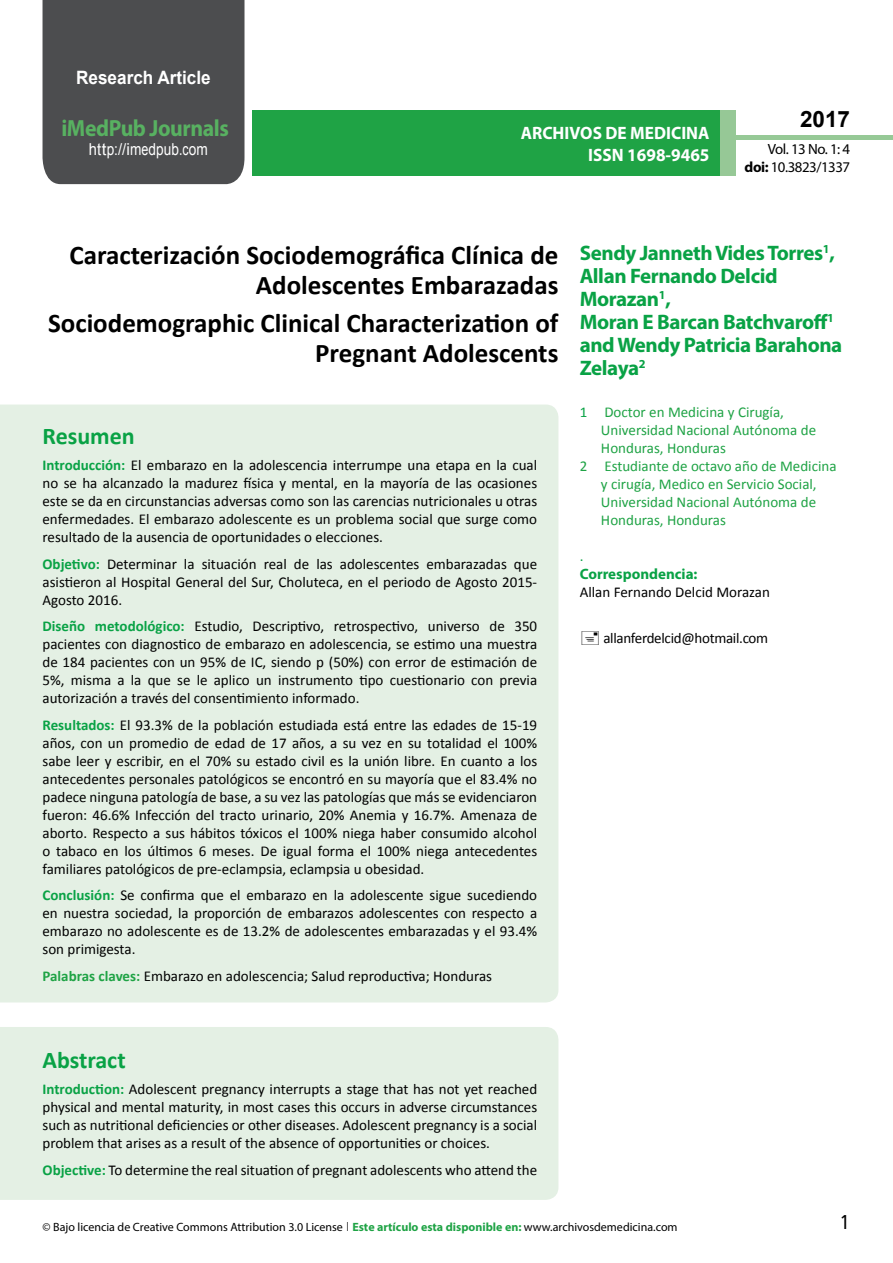
<style>
.page{position:relative;width:893px;height:1263px;background:#fff}
.page>*{position:absolute;margin:0;border:0;box-sizing:border-box;transform-origin:0 0}
.t1{font:700 27px/29.7px "Calibri";color:#000;text-align:right}
.t2{font:25.5px "Tunga";color:#000}
.t3{font:700 24px "Calibri";color:#09a245}
.t4{font:700 23.4px "Myriad Pro";letter-spacing:-.02em;color:#58b161;scale:.93 1}
.t5{font:700 22.5px "Arial";color:#000}
.t6{font:700 21px/23.1px "Myriad Pro";letter-spacing:-.02em;color:#09a245}
.t7{font:700 18.45px "Arial";color:#fff;scale:.93 1}
.t8{font:700 18px/21.6px "Myriad Pro";color:#fff;text-align:right;scale:.96 1}
.t9{font:16.5px "Arial";letter-spacing:.005em;color:#fff;scale:.89 1}
.t10{font:15px/18px "Calibri";color:#000;text-align:justify}
.t11{font:15px "Calibri";color:#1fa345}
.t12{font:15px "Calibri";letter-spacing:-.02em;color:#000}
.t13{font:700 15px "Myriad Pro";color:#09a245}
.t14{font:15px "Calibri";color:#09a245}
.t15{font:14.85px/17.9px "Myriad Pro";letter-spacing:-.03em;color:#000;text-align:right}
.t16{font:12px "Myriad Pro";color:#000}
.s1{font-family:"Calibri"}
.s2{font-weight:700}
.s3{font-weight:700;color:#09a245}
.s4{font-weight:700;color:#1fa345}
.s5{color:#09a245}
.s6{font-family:"Tunga"}
.s7{font-weight:700;color:#1da34a}
</style>
<div class="page">
<div style="left:252px;top:110px;width:469px;height:66px;background:#1fa345"></div>
<div style="left:720px;top:110px;width:16px;height:66px;background:#96c896"></div>
<div style="left:43px;top:0;width:201px;height:184px;background:#4c4d4f"></div>
<div style="left:736px;top:135px;width:157px;height:5px;background:#96c996"></div>
<div style="left:0;top:404px;width:558px;height:598px;background:#e4f0e4"></div>
<div style="left:0;top:1027px;width:558px;height:173px;background:#e4f0e4"></div>
<p class="t7" style="left:76px;top:65px;width:146px">Research Article</p>
<h3 class="t4" style="left:61px;top:113px;width:181px">iMedPub Journals</h3>
<p class="t9" style="left:89px;top:139px;width:135px">http://imedpub<span class="s1">.</span>com</p>
<p class="t8" style="left:521px;top:122px;width:198px">ARCHIVOS DE MEDICINA<br>ISSN 1698-9465</p>
<h3 class="t5" style="left:800px;top:104px;width:52px">2017</h3>
<p class="t15" style="left:745px;top:140px;width:107px">Vol. 13 No. 1: 4 <span class="s2">doi:</span> 10.3823/1337</p>
<h1 class="t1" style="left:69px;top:241px;width:491px">Caracterización Sociodemográfica Clínica de<br>Adolescentes Embarazadas</h1>
<h1 class="t1" style="left:48px;top:308px;width:512px">Sociodemographic Clinical Characterization of<br>Pregnant Adolescents</h1>
<h3 class="t3" style="left:43px;top:420px;width:94px">Resumen</h3>
<p class="t10" style="left:43px;top:456px;width:496px"><span class="s3">Introducción:</span> El embarazo en la adolescencia interrumpe una etapa en la cual no se ha alcanzado la madurez física y mental, en la mayoría de las ocasiones este se da en circunstancias adversas como son las carencias nutricionales u otras enfermedades. El embarazo adolescente es un problema social que surge como resultado de la ausencia de oportunidades o elecciones.</p>
<p class="t10" style="left:43px;top:555px;width:496px"><span class="s3">Objetivo:</span> Determinar la situación real de las adolescentes embarazadas que asistieron al Hospital General del Sur, Choluteca, en el periodo de Agosto 2015- Agosto 2016.</p>
<p class="t10" style="left:43px;top:617px;width:496px"><span class="s3">Diseño metodológico:</span> Estudio, Descriptivo, retrospectivo, universo de 350 pacientes con diagnostico de embarazo en adolescencia, se estimo una muestra de 184 pacientes con un 95% de IC, siendo p (50%) con error de estimación de 5%, misma a la que se le aplico un instrumento tipo cuestionario con previa autorización a través del consentimiento informado.</p>
<p class="t10" style="left:43px;top:716px;width:496px"><span class="s3">Resultados:</span> El 93.3% de la población estudiada está entre las edades de 15-19 años, con un promedio de edad de 17 años, a su vez en su totalidad el 100% sabe leer y escribir, en el 70% su estado civil es la unión libre. En cuanto a los antecedentes personales patológicos se encontró en su mayoría que el 83.4% no padece ninguna patología de base, a su vez las patologías que más se evidenciaron fueron: 46.6% Infección del tracto urinario, 20% Anemia y 16.7%. Amenaza de aborto. Respecto a sus hábitos tóxicos el 100% niega haber consumido alcohol o tabaco en los últimos 6 meses. De igual forma el 100% niega antecedentes familiares patológicos de pre-eclampsia, eclampsia u obesidad.</p>
<p class="t10" style="left:43px;top:886px;width:496px"><span class="s3">Conclusión:</span> Se confirma que el embarazo en la adolescente sigue sucediendo en nuestra sociedad, la proporción de embarazos adolescentes con respecto a embarazo no adolescente es de 13.2% de adolescentes embarazadas y el 93.4% son primigesta.</p>
<p class="t10" style="left:43px;top:967px;width:451px"><span class="s4">Palabras claves:</span> Embarazo en adolescencia; Salud reproductiva; Honduras</p>
<h3 class="t6" style="left:580px;top:241px;width:264px">Sendy Janneth Vides Torres<sup>1</sup>,<br>Allan Fernando Delcid<br>Morazan<sup>1</sup>,<br>Moran E Barcan Batchvaroff<sup>1 </sup>and Wendy Patricia Barahona<br>Zelaya<sup>2</sup></h3>
<p class="t11" style="left:580px;top:402px;width:206px"><span class="s5">1</span> Doctor en Medicina y Cirugía,</p>
<p class="t11" style="left:601px;top:420px;width:217px">Universidad Nacional Autónoma de</p>
<p class="t11" style="left:601px;top:438px;width:126px">Honduras, Honduras</p>
<p class="t11" style="left:580px;top:456px;width:258px">2 Estudiante de octavo año de Medicina</p>
<p class="t11" style="left:601px;top:474px;width:217px">y cirugía, Medico en Servicio Social,</p>
<p class="t11" style="left:601px;top:492px;width:217px">Universidad Nacional Autónoma de</p>
<p class="t11" style="left:601px;top:510px;width:126px">Honduras, Honduras</p>
<p class="t14" style="left:580px;top:546px;width:5px">.</p>
<p class="t13" style="left:580px;top:564px;width:119px">Correspondencia:</p>
<p class="t10" style="left:580px;top:583px;width:192px">Allan Fernando Delcid Morazan</p>
<p class="t12" style="left:603px;top:628px;width:166px">allanferdelcid@hotmail.com</p>
<h3 class="t3" style="left:43px;top:1044px;width:85px">Abstract</h3>
<p class="t10" style="left:43px;top:1080px;width:496px"><span class="s3">Introduction:</span> Adolescent pregnancy interrupts a stage that has not yet reached physical and mental maturity, in most cases this occurs in adverse circumstances such as nutritional deficiencies or other diseases. Adolescent pregnancy is a social problem that arises as a result of the absence of opportunities or choices.</p>
<p class="t10" style="left:43px;top:1161px;width:496px"><span class="s3">Objective:</span> To determine the real situation of pregnant adolescents who attend the</p>
<p class="t16" style="left:43px;top:1219px;width:637px">© Bajo licencia de Creative Commons Attribution 3.0 License <span class="s6">|</span> <span class="s4">Este artículo esta disp</span><span class="s7">oni</span><span class="s4">ble en:</span> www.archivosdemedicina.com</p>
<h2 class="t2" style="left:841px;top:1205px;width:9px">1</h2>
</div>
